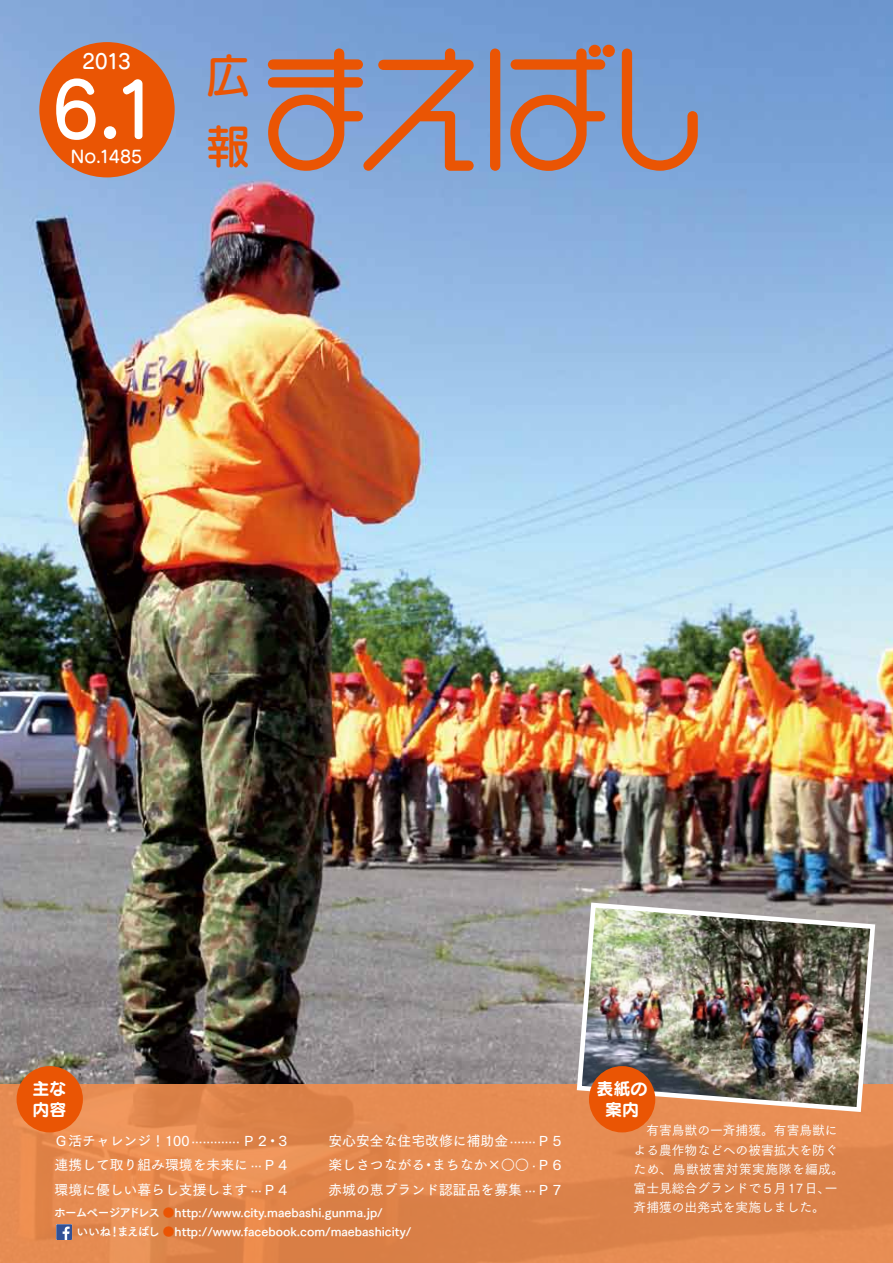
<style>
.page{position:relative;width:893px;height:1263px;background:#fff}
.page>*{position:absolute;margin:0;border:0;box-sizing:border-box;transform-origin:0 0}
.t1{font:74.4px "Seurat Pro N DB";color:#fff}
.t2{font:46.95px/71.7px "Seurat Pro N DB";color:#ea5504;scale:.95 1}
.t3{font:20.25px "Seurat Pro N DB";color:#fff}
.t4{font:16.95px/21.3px "Seurat Pro N B";color:#fff}
.t5{font:16.95px "Seurat Pro N DB";color:#fff}
.t6{font:13.8px/24.5px "Tsuku Go Pro D";color:#fff}
.t7{font:12.75px/19.2px "Tsuku Go Pro M";color:#fff}
.t8{font:11.7px/19.4px "Tsuku Go Pro B";color:#fff}
.s1{font-family:"Seurat Pro N B"}
.s2{color:#ea5504}
</style>
<div class="page">
<img style="left:0;top:0;width:893px;height:1084px">
<div style="left:0;top:1084px;width:893px;height:179px;background:linear-gradient(to right,#e5894f,#df854e)"></div>
<img style="left:574px;top:900px;width:304px;height:214px">
<svg style="left:56px;top:1224px;width:16px;height:16px"></svg>
<div style="left:17px;top:1066px;width:66px;height:66px;background:#ea5504;border-radius:50%"></div>
<div style="left:589px;top:1066px;width:66px;height:66px;background:#ea5504;border-radius:50%"></div>
<div style="left:39px;top:42px;width:136px;height:135px;background:#ea5504;border-radius:50%"></div>
<svg style="left:268px;top:48px;width:206px;height:123px;background:#a18a93"></svg>
<svg style="left:622px;top:49px;width:76px;height:122px;background:#918ea5"></svg>
<svg style="left:490px;top:49px;width:10px;height:122px"></svg>
<svg style="left:510px;top:48px;width:95px;height:123px;background:#9e8890"></svg>
<div style="left:589px;top:45px;width:12px;height:12px;background:#ea5504;border-radius:50%"></div>
<div style="left:603px;top:45px;width:12px;height:12px;background:#ea5504;border-radius:50%"></div>
<h3 class="t3" style="left:82px;top:48px;width:50px">2013</h3>
<h1 class="t1" style="left:52px;top:61px;width:110px">6<span class="s1">.</span>1</h1>
<p class="t5" style="left:71px;top:146px;width:73px">No.1485</p>
<h2 class="t2" style="left:206px;top:38px;width:46px">広報</h2>
<p class="t4" style="left:33px;top:1077px;width:36px">主な内容</p>
<p class="t4" style="left:596px;top:1077px;width:53px;text-align:center">表紙の案内</p>
<p class="t6" style="left:276px;top:1127px;width:15px">３</p>
<p class="t7" style="left:634px;top:1119px;width:212px;text-indent:13px">有害鳥獣の一斉捕獲。有害鳥獣による農作物などへの被害拡大を防ぐため、鳥獣被害対策実施隊を編成。富士見総合グランドで５月17日一、斉捕獲の出発式を実施しました。</p>
<p class="t6" style="left:55px;top:1127px;width:237px">Ｇ活チャレンジ！100··············Ｐ２<br>連携して取り組み環境を未来に····Ｐ４環境に優しい暮らし支援します····Ｐ４</p>
<p class="t6" style="left:328px;top:1127px;width:237px;text-align:right">安心安全な住宅改修に補助金········Ｐ５まちなか×○○··Ｐ６</p>
<p class="t6" style="left:266px;top:1127px;width:15px">・</p>
<p class="t6" style="left:328px;top:1151px;width:237px">楽しさつながる<br>赤城の恵ブランド認証品を募集····Ｐ７</p>
<p class="t6" style="left:422px;top:1151px;width:15px">・</p>
<p class="t8" style="left:117px;top:1201px;width:296px;text-indent:-63px">ホームページアドレス <span class="s2">●</span>http://www.city.maebashi.gunma j p. /<br>まえばし <span class="s2">●</span>http://www.facebook.com/maebashicity/</p>
<p class="t8" style="left:109px;top:1221px;width:13px">！</p>
<p class="t8" style="left:77px;top:1221px;width:36px">いいね</p>
</div>
